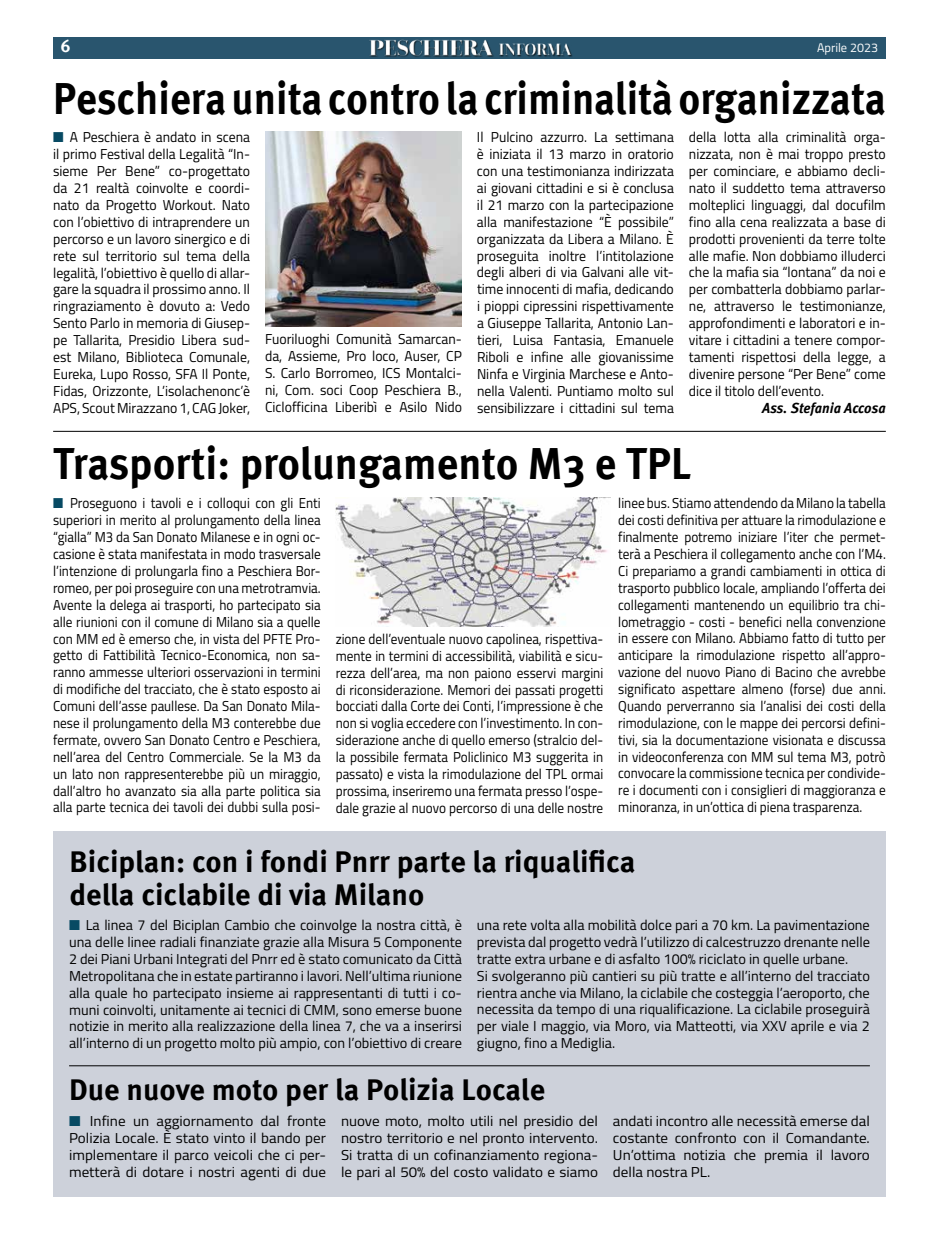
<style>
.page{position:relative;width:939px;height:1241px;background:#fff}
.page>*{position:absolute;margin:0;border:0;box-sizing:border-box;transform-origin:0 0}
.t1{font:700 45px "Meta Pro";color:#000;scale:.9 1}
.t2{font:700 45px "Meta Pro";color:#000;scale:.93 1}
.t3{font:700 30px/32.5px "Meta Pro";color:#000}
.t4{font:700 17.5px "Meta Pro";color:#fff}
.t5{font:14.38px/16.9px "Titillium";color:#000;text-align:justify;scale:.92 1}
.t6{font:14.38px/16.9px "Titillium";color:#000;text-align:justify;scale:.96 1}
.t7{font:14.38px/16.9px "Titillium";color:#000;text-align:justify}
.t8{font:14.38px/16.9px "Titillium";color:#000;text-align:justify;scale:1.05 1}
.t9{font:italic 700 14.38px "Meta Pro";letter-spacing:-.005em;color:#000;scale:.96 1}
.t10{font:12.5px "Titillium";color:#fff}
.s1{color:#074a63}
</style>
<div class="page">
<div style="left:53px;top:37px;width:833px;height:21px;background:#29556e"></div>
<img style="left:364px;top:39px;width:131px;height:20px">
<img style="left:498px;top:43px;width:77px;height:16px">
<div style="left:53px;top:831px;width:833px;height:365px;background:#cdd1da"></div>
<hr style="left:53px;top:431px;width:833px;height:1px;background:#000">
<hr style="left:69px;top:1065px;width:801px;height:1px;background:#000">
<img style="left:265px;top:131px;width:197px;height:195px">
<img style="left:336px;top:497px;width:275px;height:129px">
<p class="t4" style="left:60px;top:32px;width:12px">6</p>
<p class="t10" style="left:817px;top:38px;width:63px">Aprile 2023</p>
<h1 class="t1" style="left:53px;top:63px;width:927px">Peschiera unita contro la criminalità organizzata</h1>
<p class="t6" style="left:53px;top:128px;width:207px"><span class="s1">■</span> A Peschiera è andato in scena il primo Festival della Legalità “In&shy;sieme Per Bene” co-progettato da 21 realtà coinvolte e coordi&shy;nato da Progetto Workout. Nato con l’obiettivo di intraprendere un percorso e un lavoro sinergico e di rete sul territorio sul tema della legalità, l’obiettivo è quello di allar&shy;gare la squadra il prossimo anno. Il ringraziamento è dovuto a: Vedo Sento Parlo in memoria di Giusep&shy;pe Tallarita, Presidio Libera sud&shy;est Milano, Biblioteca Comunale, Eureka, Lupo Rosso, SFA Il Ponte, Fidas, Orizzonte, L’isolachenonc’è APS, Scout Mirazzano 1, CAG Joker,</p>
<p class="t6" style="left:265px;top:330px;width:207px">Fuoriluoghi Comunità Samarcan&shy;da, Assieme, Pro loco, Auser, CP S. Carlo Borromeo, ICS Montalci&shy;ni, Com. soci Coop Peschiera B., Ciclofficina Liberibì e Asilo Nido</p>
<p class="t6" style="left:477px;top:128px;width:207px">Il Pulcino azzurro. La settimana è iniziata il 13 marzo in oratorio con una testimonianza indirizzata ai giovani cittadini e si è conclusa il 21 marzo con la partecipazione alla manifestazione “È possibile” organizzata da Libera a Milano. È proseguita inoltre l’intitolazione degli alberi di via Galvani alle vit&shy;time innocenti di mafia, dedicando i pioppi cipressini rispettivamente a Giuseppe Tallarita, Antonio Lan&shy;tieri, Luisa Fantasia, Emanuele Riboli e infine alle giovanissime Ninfa e Virginia Marchese e Anto&shy;nella Valenti. Puntiamo molto sul sensibilizzare i cittadini sul tema</p>
<p class="t6" style="left:689px;top:128px;width:207px">della lotta alla criminalità orga&shy;nizzata, non è mai troppo presto per cominciare, e abbiamo decli&shy;nato il suddetto tema attraverso molteplici linguaggi, dal docufilm fino alla cena realizzata a base di prodotti provenienti da terre tolte alle mafie. Non dobbiamo illuderci che la mafia sia “lontana” da noi e per combatterla dobbiamo parlar&shy;ne, attraverso le testimonianze, approfondimenti e laboratori e in&shy;vitare i cittadini a tenere compor&shy;tamenti rispettosi della legge, a divenire persone “Per Bene” come dice il titolo dell’evento.</p>
<p class="t9" style="left:762px;top:396px;width:130px">Ass. Stefania Accosa</p>
<h1 class="t2" style="left:53px;top:428px;width:687px">Trasporti: prolungamento M3 e TPL</h1>
<p class="t5" style="left:53px;top:494px;width:292px"><span class="s1">■</span> Proseguono i tavoli e i colloqui con gli Enti superiori in merito al prolungamento della linea “gialla” M3 da San Donato Milanese e in ogni oc&shy;casione è stata manifestata in modo trasversale l’intenzione di prolungarla fino a Peschiera Bor&shy;romeo, per poi proseguire con una metrotramvia.<br>Avente la delega ai trasporti, ho partecipato sia alle riunioni con il comune di Milano sia a quelle con MM ed è emerso che, in vista del PFTE Pro&shy;getto di Fattibilità Tecnico-Economica, non sa&shy;ranno ammesse ulteriori osservazioni in termini di modifiche del tracciato, che è stato esposto ai Comuni dell’asse paullese. Da San Donato Mila&shy;nese il prolungamento della M3 conterebbe due fermate, ovvero San Donato Centro e Peschiera, nell’area del Centro Commerciale. Se la M3 da un lato non rappresenterebbe più un miraggio, dall’altro ho avanzato sia alla parte politica sia alla parte tecnica dei tavoli dei dubbi sulla posi-</p>
<p class="t5" style="left:336px;top:629px;width:292px">zione dell’eventuale nuovo capolinea, rispettiva&shy;mente in termini di accessibilità, viabilità e sicu&shy;rezza dell’area, ma non paiono esservi margini di riconsiderazione. Memori dei passati progetti bocciati dalla Corte dei Conti, l’impressione è che non si voglia eccedere con l’investimento. In con&shy;siderazione anche di quello emerso (stralcio del&shy;la possibile fermata Policlinico M3 suggerita in passato) e vista la rimodulazione del TPL ormai prossima, inseriremo una fermata presso l’ospe&shy;dale grazie al nuovo percorso di una delle nostre</p>
<p class="t5" style="left:618px;top:494px;width:292px">linee bus. Stiamo attendendo da Milano la tabella dei costi definitiva per attuare la rimodulazione e finalmente potremo iniziare l’iter che permet&shy;terà a Peschiera il collegamento anche con l’M4.<br>Ci prepariamo a grandi cambiamenti in ottica di trasporto pubblico locale, ampliando l’offerta dei collegamenti mantenendo un equilibrio tra chi&shy;lometraggio - costi - benefici nella convenzione in essere con Milano. Abbiamo fatto di tutto per anticipare la rimodulazione rispetto all’appro&shy;vazione del nuovo Piano di Bacino che avrebbe significato aspettare almeno (forse) due anni.<br>Quando perverranno sia l’analisi dei costi della rimodulazione, con le mappe dei percorsi defini&shy;tivi, sia la documentazione visionata e discussa in videoconferenza con MM sul tema M3, potrò convocare la commissione tecnica per condivide&shy;re i documenti con i consiglieri di maggioranza e minoranza, in un’ottica di piena trasparenza.</p>
<h2 class="t3" style="left:70px;top:843px;width:567px">Biciplan: con i fondi Pnrr parte la riqualifica della ciclabile di via Milano</h2>
<p class="t7" style="left:69px;top:915px;width:394px"><span class="s1">■</span> La linea 7 del Biciplan Cambio che coinvolge la nostra città, è una delle linee radiali finanziate grazie alla Misura 5 Componente 2 dei Piani Urbani Integrati del Pnrr ed è stato comunicato da Città Metropolitana che in estate partiranno i lavori. Nell’ultima riunione alla quale ho partecipato insieme ai rappresentanti di tutti i co&shy;muni coinvolti, unitamente ai tecnici di CMM, sono emerse buone notizie in merito alla realizzazione della linea 7, che va a inserirsi all’interno di un progetto molto più ampio, con l’obiettivo di creare</p>
<p class="t7" style="left:477px;top:915px;width:394px;text-align:left">una rete volta alla mobilità dolce pari a 70 km. La pavimentazione prevista dal progetto vedrà l’utilizzo di calcestruzzo drenante nelle tratte extra urbane e di asfalto 100% riciclato in quelle urbane.<br>Si svolgeranno più cantieri su più tratte e all’interno del tracciato rientra anche via Milano, la ciclabile che costeggia l’aeroporto, che necessita da tempo di una riqualificazione. La ciclabile proseguirà per viale I maggio, via Moro, via Matteotti, via XXV aprile e via 2 giugno, fino a Mediglia.</p>
<h2 class="t3" style="left:69px;top:1071px;width:478px">Due nuove moto per la Polizia Locale</h2>
<p class="t8" style="left:69px;top:1111px;width:246px"><span class="s1">■</span> Infine un aggiornamento dal fronte Polizia Locale. È stato vinto il bando per implementare il parco veicoli che ci per&shy;metterà di dotare i nostri agenti di due</p>
<p class="t8" style="left:341px;top:1111px;width:246px">nuove moto, molto utili nel presidio del nostro territorio e nel pronto intervento.<br>Si tratta di un cofinanziamento regiona&shy;le pari al 50% del costo validato e siamo</p>
<p class="t8" style="left:613px;top:1111px;width:246px">andati incontro alle necessità emerse dal costante confronto con il Comandante.<br>Un’ottima notizia che premia il lavoro della nostra PL.</p>
</div>
